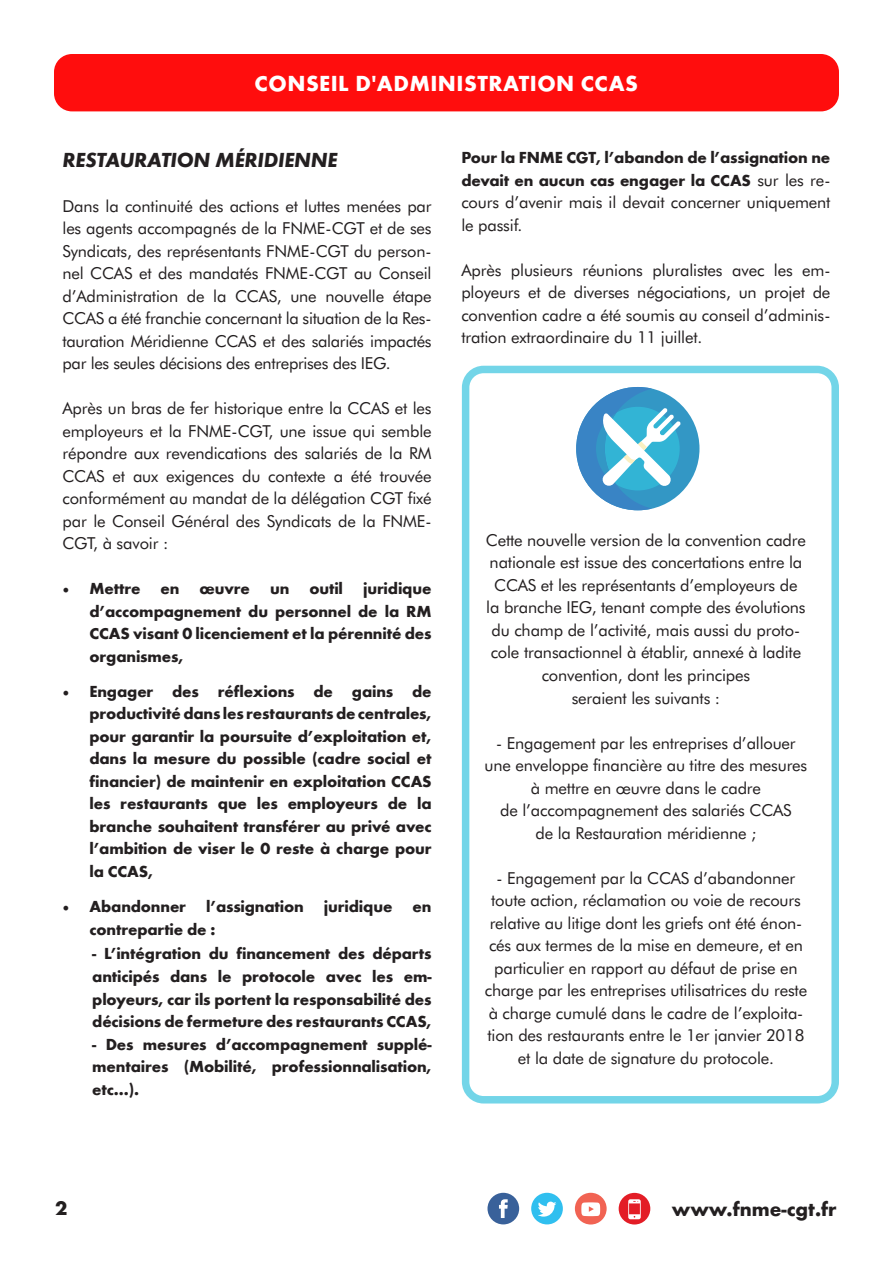
<style>
.page{position:relative;width:893px;height:1263px;background:#fff}
.page>*{position:absolute;margin:0;border:0;box-sizing:border-box;transform-origin:0 0}
.t1{font:22.5px "Futura T Bold";letter-spacing:.02em;color:#fff}
.t2{font:italic 21px "Futura T Bold";letter-spacing:-.01em;color:#231f20}
.t3{font:700 18.15px "Futura";color:#231f20}
.t4{font:16.5px/22.5px "Futura BT";letter-spacing:-.01em;color:#231f20;text-align:justify}
.t5{font:16.5px/22.5px "Futura T Bold";letter-spacing:-.01em;color:#231f20;text-align:justify}
.s1{font-family:"Minion Pro";font-size:18px}
.s2{font-family:"Futura BT"}
</style>
<div class="page">
<div style="left:619px;top:1193px;width:31px;height:31px;background:#e31d26;border-radius:50%"></div>
<svg style="left:628px;top:1199px;width:13px;height:20px"></svg>
<div style="left:575px;top:1193px;width:32px;height:31px;background:#f16353;border-radius:50%"></div>
<svg style="left:581px;top:1202px;width:19px;height:14px"></svg>
<svg style="left:487px;top:1193px;width:32px;height:31px"></svg>
<div style="left:531px;top:1193px;width:32px;height:31px;background:#30bfef;border-radius:50%"></div>
<svg style="left:538px;top:1201px;width:18px;height:15px"></svg>
<div style="left:54px;top:54px;width:785px;height:57px;background:#ff0d0d;border-radius:18px"></div>
<div style="left:576px;top:387px;width:123px;height:123px;background:#3397c5;border-radius:50%"></div>
<svg style="left:576px;top:387px;width:105px;height:123px"></svg>
<div style="left:462px;top:366px;width:377px;height:737px;border:8px solid #32c2de;border-radius:18px"></div>
<h1 class="t1" style="left:255px;top:70px;width:385px">CONSEIL D'ADMINISTRATION CCAS</h1>
<p class="t2" style="left:63px;top:147px;width:277px">RESTAURATION MÉRIDIENNE</p>
<p class="t4" style="left:63px;top:194px;width:371px">Dans la continuité des actions et luttes menées par les agents accompagnés de la FNME-CGT et de ses Syndicats, des représentants FNME-CGT du person&shy;nel CCAS et des mandatés FNME-CGT au Conseil d’Administration de la CCAS, une nouvelle étape CCAS a été franchie concernant la situation de la Res&shy;tauration Méridienne CCAS et des salariés impactés par les seules décisions des entreprises des IEG.</p>
<p class="t4" style="left:63px;top:397px;width:371px">Après un bras de fer historique entre la CCAS et les employeurs et la FNME-CGT, une issue qui semble répondre aux revendications des salariés de la RM CCAS et aux exigences du contexte a été trouvée conformément au mandat de la délégation CGT fixé par le Conseil Général des Syndicats de la FNME-CGT, à savoir :</p>
<p class="t5" style="left:90px;top:577px;width:344px;text-indent:-27px"><span class="s1">•</span> Mettre en œuvre un outil juridique d’accompagnement du personnel de la RM CCAS visant 0 licenciement et la pérennité des organismes,</p>
<p class="t5" style="left:90px;top:680px;width:344px;text-indent:-27px"><span class="s1">•</span> Engager des réflexions de gains de productivité dans les restaurants de centrales, pour garantir la poursuite d’exploitation et, dans la mesure du possible (cadre social et financier) de maintenir en exploitation CCAS les restaurants que les employeurs de la branche souhaitent transférer au privé avec l’ambition de viser le 0 reste à charge pour la CCAS,</p>
<p class="t5" style="left:90px;top:895px;width:344px;text-indent:-27px"><span class="s1">•</span> Abandonner l’assignation juridique en contrepartie de :</p>
<p class="t5" style="left:92px;top:943px;width:341px">- L’intégration du financement des départs anticipés dans le protocole avec les em&shy;ployeurs, car ils portent la responsabilité des décisions de fermeture des restaurants CCAS,</p>
<p class="t5" style="left:92px;top:1033px;width:341px">- Des mesures d’accompagnement supplé&shy;mentaires (Mobilité, professionnalisation, etc…).</p>
<p class="t5" style="left:461px;top:147px;width:371px">Pour la FNME CGT, l’abandon de l’assignation ne devait en aucun cas engager la CCAS <span class="s2">sur les re-</span></p>
<p class="t4" style="left:461px;top:191px;width:371px">cours d’avenir mais il devait concerner uniquement le passif.</p>
<p class="t4" style="left:461px;top:259px;width:371px">Après plusieurs réunions pluralistes avec les em&shy;ployeurs et de diverses négociations, un projet de convention cadre a été soumis au conseil d’adminis&shy;tration extraordinaire du 11 juillet.</p>
<p class="t4" style="left:486px;top:529px;width:322px;text-align:center">Cette nouvelle version de la convention cadre nationale est issue des concertations entre la CCAS et les représentants d’employeurs de la branche IEG, tenant compte des évolutions du champ de l’activité, mais aussi du proto&shy;cole transactionnel à établir, annexé à ladite convention, dont les principes<br>seraient les suivants :</p>
<p class="t4" style="left:485px;top:731px;width:324px;text-align:center">- Engagement par les entreprises d’allouer une enveloppe financière au titre des mesures à mettre en œuvre dans le cadre<br>de l’accompagnement des salariés CCAS<br>de la Restauration méridienne ;</p>
<p class="t4" style="left:485px;top:866px;width:324px;text-align:center">- Engagement par la CCAS d’abandonner toute action, réclamation ou voie de recours relative au litige dont les griefs ont été énon&shy;cés aux termes de la mise en demeure, et en particulier en rapport au défaut de prise en charge par les entreprises utilisatrices du reste à charge cumulé dans le cadre de l’exploita&shy;tion des restaurants entre le 1er janvier 2018 et la date de signature du protocole.</p>
<p class="t3" style="left:55px;top:1195px;width:14px">2</p>
<p class="t3" style="left:672px;top:1196px;width:166px">www.fnme-cgt.fr</p>
</div>
